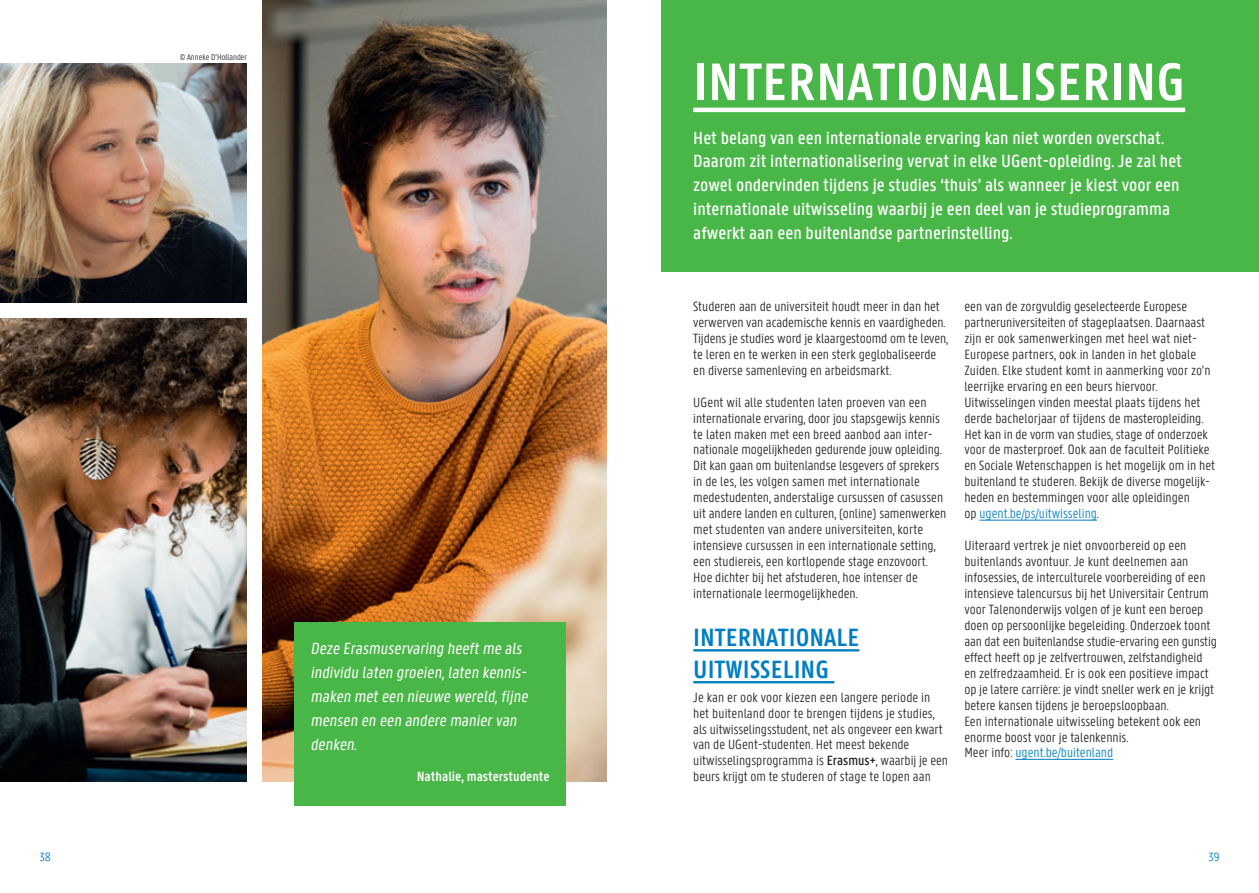
<style>
.page{position:relative;width:1259px;height:893px;background:#fff}
.page>*{position:absolute;margin:0;border:0;box-sizing:border-box;transform-origin:0 0}
.t1{font:600 56.25px "U Gent Panno Text";color:#fff}
.t2{font:600 26.7px/32px "U Gent Panno Text";color:#007ec5}
.t3{font:500 18.75px/23.9px "U Gent Panno Text";color:#fff}
.t4{font:17.25px/24px "U Gent Panno Text";color:#fff}
.t5{font:300 14.25px/15.9px "U Gent Panno Text";color:#231f20}
.t6{font:600 14.25px "U Gent Panno Text";color:#fff}
.t7{font:300 12.75px "U Gent Panno Text";color:#007ec5}
.t8{font:300 9px "U Gent Panno Text";color:#231f20}
.s1{font-weight:500}
.s2{color:#007ec5}
</style>
<div class="page">
<img style="left:263px;top:0;width:343px;height:781px">
<img style="left:0;top:319px;width:247px;height:462px">
<img style="left:0;top:64px;width:247px;height:239px">
<hr style="left:693px;top:649px;width:166px;height:2px;background:#007ec5">
<hr style="left:693px;top:681px;width:141px;height:2px;background:#007ec5">
<hr style="left:979px;top:520px;width:118px;height:1px;background:#007ec5">
<hr style="left:1015px;top:759px;width:98px;height:1px;background:#007ec5">
<div style="left:661px;top:0;width:598px;height:271px;background:#49b748"></div>
<hr style="left:693px;top:108px;width:492px;height:4px;background:#fff">
<div style="left:294px;top:622px;width:272px;height:183px;background:#49b748"></div>
<p class="t8" style="left:180px;top:51px;width:69px">© Anneke D’Hollander</p>
<p class="t4" style="left:310px;top:636px;width:222px">Deze Erasmuservaring heeftme als individu laten groeien,laten kennis&shy;maken meteen nieuwe wereld,fijne mensen en een andere maniervan denken.</p>
<p class="t6" style="left:417px;top:768px;width:134px">Nathalie, masterstudente</p>
<h1 class="t1" style="left:693px;top:48px;width:493px">INTERNATIONALISERING</h1>
<p class="t3" style="left:693px;top:125px;width:490px">Het belang van een internationale ervaring kan niet worden overschat.<br>Daarom zit internationalisering vervat in elke UGent-opleiding. Je zal het zowel ondervinden tijdens je studies ‘thuis’ als wanneer je kiest voor een internationale uitwisseling waarbij je een deel van je studieprogramma afwerkt aan een buitenlandse partnerinstelling.</p>
<p class="t5" style="left:693px;top:298px;width:256px">Studeren aan de universiteit houdt meer in dan het verwerven van academische kennis en vaardigheden.<br>Tijdens je studies word je klaargestoomd om te leven, te leren en te werken in een sterk geglobaliseerde en diverse samenleving en arbeidsmarkt.</p>
<p class="t5" style="left:693px;top:394px;width:255px">UGent wil alle studenten laten proeven van een internationale ervaring, door jou stapsgewijs kennis te laten maken met een breed aanbod aan inter&shy;nationale mogelijkheden gedurende jouw opleiding.<br>Dit kan gaan om buitenlandse lesgevers of sprekers in de les, les volgen samen met internationale medestudenten, anderstalige cursussen of casussen uit andere landen en culturen, (online) samenwerken met studenten van andere universiteiten, korte intensieve cursussen in een internationale setting, een studiereis, een kortlopende stage enzovoort.<br>Hoe dichter bij het afstuderen, hoe intenser de internationale leermogelijkheden.</p>
<h2 class="t2" style="left:693px;top:621px;width:168px">INTERNATIONALE<br>UITWISSELING</h2>
<p class="t5" style="left:693px;top:689px;width:256px">Je kan er ook voor kiezen een langere periode in het buitenland door te brengen tijdens je studies, als uitwisselingsstudent, net als ongeveer een kwart van de UGent-studenten. Het meest bekende uitwisselingsprogramma is <span class="s1">Erasmus+</span>, waarbij je een beurs krijgt om te studeren of stage te lopen aan</p>
<p class="t5" style="left:964px;top:298px;width:252px">een van de zorgvuldig geselecteerde Europese partneruniversiteiten of stageplaatsen. Daarnaast zijn er ook samenwerkingen met heel wat niet-Europese partners, ook in landen in het globale Zuiden. Elke student komt in aanmerking voor zo’n leerrijke ervaring en een beurs hiervoor.<br>Uitwisselingen vinden meestal plaats tijdens het derde bachelorjaar of tijdens de masteropleiding.<br>Het kan in de vorm van studies, stage of onderzoek voor de masterproef. Ook aan de faculteit Politieke en Sociale Wetenschappen is het mogelijk om in het buitenland te studeren. Bekijk de diverse mogelijk&shy;heden en bestemmingen voor alle opleidingen<br>op <span class="s2">ugent.be/ps/uitwisseling</span>.</p>
<p class="t5" style="left:964px;top:537px;width:254px">Uiteraard vertrek je niet onvoorbereid op een buitenlands avontuur. Je kunt deelnemen aan infosessies, de interculturele voorbereiding of een intensieve talencursus bij het Universitair Centrum voor Talenonderwijs volgen of je kunt een beroep doen op persoonlijke begeleiding. Onderzoek toont aan dat een buitenlandse studie-ervaring een gunstig effect heeft op je zelfvertrouwen, zelfstandigheid en zelfredzaamheid. Er is ook een positieve impact op je latere carrière: je vindt sneller werk en je krijgt betere kansen tijdens je beroepsloopbaan.<br>Een internationale uitwisseling betekent ook een enorme boost voor je talenkennis.<br>Meer info: <span class="s2">ugent.be/buitenland</span></p>
<p class="t7" style="left:39px;top:849px;width:13px">38</p>
<p class="t7" style="left:1208px;top:849px;width:13px">39</p>
</div>
